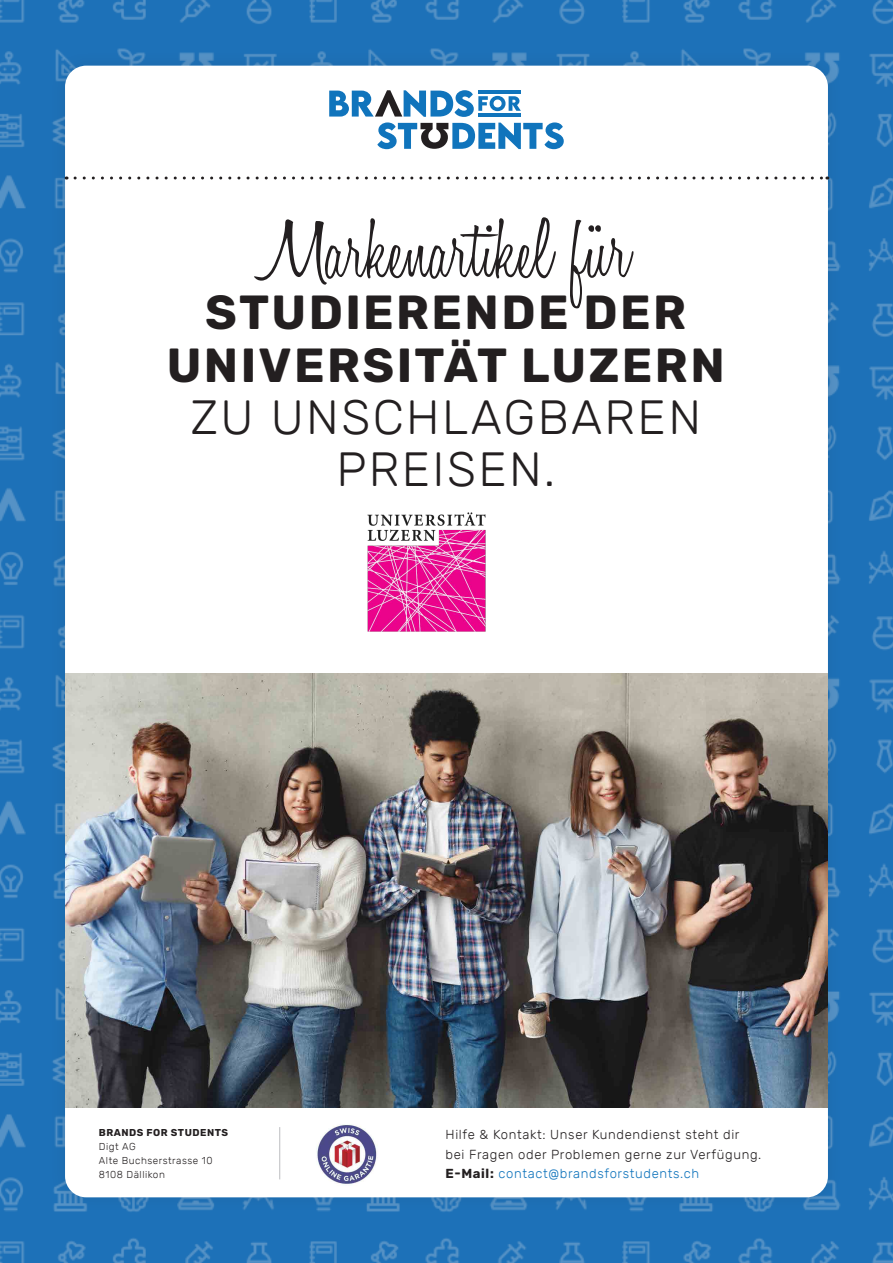
<style>
.page{position:relative;width:893px;height:1263px;background:#fff}
.page>*{position:absolute;margin:0;border:0;box-sizing:border-box;transform-origin:0 0}
.t1{font:300 87.6px "Honey Script";color:#231f20}
.t2{font:700 47.85px/52.3px "Rubik";letter-spacing:.05em;color:#231f20;text-align:center}
.t3{font:300 47.85px/52.3px "Rubik";letter-spacing:.05em;color:#231f20;text-align:center}
.t4{font:300 13.05px/19.2px "Rubik";letter-spacing:.05em;color:#231f20}
.t5{font:300 10.05px/13.8px "Rubik";letter-spacing:.05em;color:#231f20}
.t6{font:700 10.05px "Rubik";letter-spacing:.05em;color:#231f20}
.s1{font-weight:700}
.s2{color:#1074bc}
</style>
<div class="page">
<img style="left:0;top:0;width:893px;height:1263px">
<div style="left:49px;top:50px;width:795px;height:1163px;background:#231f20;opacity:.1"></div>
<div style="left:65px;top:66px;width:763px;height:1131px;background:#fff;border-radius:21px"></div>
<svg style="left:75px;top:177px;width:753px;height:2px"></svg>
<img style="left:65px;top:674px;width:763px;height:433px">
<img style="left:316px;top:1124px;width:61px;height:60px">
<hr style="left:279px;top:1127px;width:1px;height:52px;background:#bcbdc0">
<svg style="left:329px;top:90px;width:235px;height:59px"></svg>
<img style="left:367px;top:512px;width:119px;height:120px">
<h1 class="t1" style="left:261px;top:197px;width:371px">Markenartikel für</h1>
<h2 class="t2" style="left:167px;top:288px;width:559px">STUDIERENDE DER<br>UNIVERSITÄT LUZERN</h2>
<h2 class="t3" style="left:190px;top:393px;width:512px">ZU UNSCHLAGBAREN<br>PREISEN.</h2>
<p class="t6" style="left:99px;top:1127px;width:131px">BRANDS FOR STUDENTS</p>
<p class="t5" style="left:99px;top:1140px;width:115px">Digt AG<br>Alte Buchserstrasse 10<br>8108 Dällikon</p>
<p class="t4" style="left:446px;top:1125px;width:317px">Hilfe &amp; Kontakt: Unser Kundendienst steht dir bei Fragen oder Problemen gerne zur Verfügung.<br><span class="s1">E-Mail:</span> <span class="s2">contact@brandsforstudents.ch</span></p>
</div>
